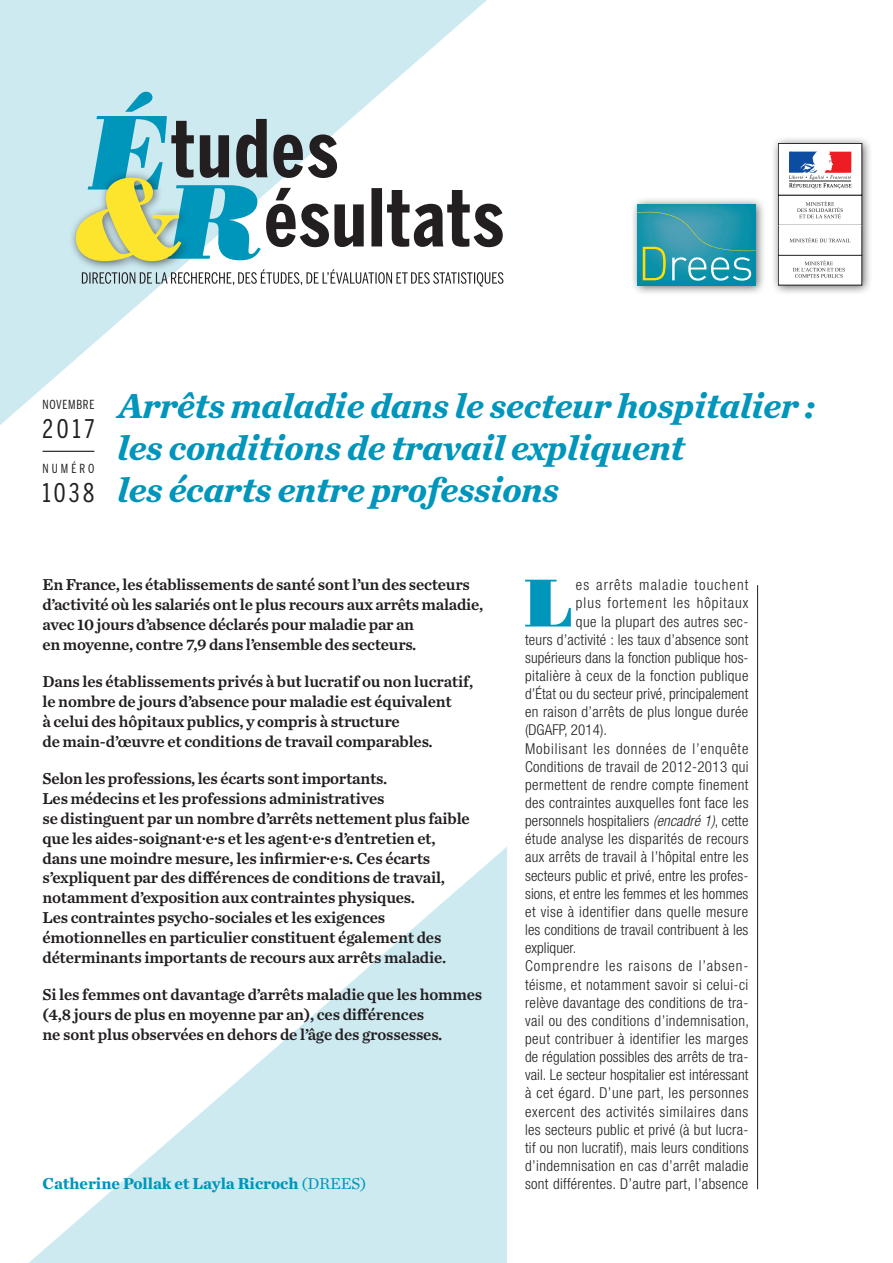
<style>
.page{position:relative;width:893px;height:1263px;background:#fff}
.page>*{position:absolute;margin:0;border:0;box-sizing:border-box;transform-origin:0 0}
.TXT_-_1er__-_lettrin{font:66.9px "Bodoni Poster S Si";color:#0095bb}
.TITRE_ER{font:italic 700 36px/42px "Chronicle Text G4";letter-spacing:-.005em;color:#0095bb}
.REF_-_20XX{font:25.5px "Benton Sans Comp";color:#231f20}
.REF_-_numéro{font:25.5px "Benton Sans Comp";color:#231f20}
.CHAPO_-_txt{font:16.5px/19.8px "Chronicle Text G4 Semi";letter-spacing:-.01em;color:#231f20}
.CHAPO_-_signature{font:700 16.5px "Chronicle Text G1";letter-spacing:-.005em;color:#0095bb}
.TXT{font:300 condensed 15px/18.1px "Helvetica Neue LT Std";letter-spacing:.02em;color:#231f20;text-align:justify}
.TXT_-_1er__-_lettrin-2{font:300 condensed 15px "Helvetica Neue LT Std";letter-spacing:.025em;color:#231f20}
.TXT_-_1er__-_lettrin-3{font:300 condensed 15px "Helvetica Neue LT Std";letter-spacing:.005em;color:#231f20}
.TXT_-_1er__-_lettrin-4{font:300 condensed 15px "Helvetica Neue LT Std";letter-spacing:.065em;color:#231f20}
.TXT_-_1er__-_lettrin-5{font:300 condensed 15px "Helvetica Neue LT Std";letter-spacing:.075em;color:#231f20}
.REF_-_mois_longs___n{font:12.45px "Benton Sans Comp";letter-spacing:.055em;color:#231f20}
.s1{font-style:italic}
.s2{font-weight:400}
</style>
<div class="page">
<svg style="left:0;top:0;width:504px;height:425px"></svg>
<svg style="left:29px;top:847px;width:478px;height:416px;fill:#cfebf2"></svg>
<svg style="left:82px;top:269px;width:421px;height:17px"></svg>
<div style="left:68px;top:170px;width:123px;height:102px;background:#231f20;opacity:.7"></div>
<svg style="left:76px;top:92px;width:427px;height:169px"></svg>
<div style="left:771px;top:136px;width:102px;height:160px;background:#231f20;opacity:.7"></div>
<div style="left:778px;top:195px;width:84px;height:30px;background:#fff"></div>
<div style="left:778px;top:195px;width:84px;height:30px;border:1px solid #231f20"></div>
<div style="left:778px;top:143px;width:84px;height:52px;background:#fff"></div>
<div style="left:778px;top:143px;width:84px;height:52px;border:1px solid #231f20"></div>
<svg style="left:789px;top:152px;width:62px;height:36px"></svg>
<svg style="left:797px;top:201px;width:46px;height:17px"></svg>
<div style="left:778px;top:255px;width:84px;height:30px;background:#fff"></div>
<div style="left:778px;top:225px;width:84px;height:30px;background:#fff"></div>
<div style="left:778px;top:225px;width:84px;height:31px;border:1px solid #231f20"></div>
<svg style="left:790px;top:238px;width:59px;height:4px"></svg>
<svg style="left:793px;top:260px;width:52px;height:18px"></svg>
<div style="left:630px;top:196px;width:136px;height:100px;background:#231f20;opacity:.7"></div>
<img style="left:638px;top:204px;width:118px;height:81px">
<svg style="left:638px;top:212px;width:118px;height:69px;background:#389fac"></svg>
<hr style="left:757px;top:585px;width:1px;height:604px;background:#231f20">
<hr style="left:43px;top:451px;width:51px;height:1px;background:#231f20">
<p class="REF_-_mois_longs___n" style="left:43px;top:398px;width:53px">NOVEMBRE</p>
<p class="REF_-_20XX" style="left:43px;top:414px;width:53px">2017</p>
<p class="REF_-_mois_longs___n" style="left:43px;top:461px;width:53px">NUMÉRO</p>
<p class="REF_-_numéro" style="left:43px;top:478px;width:53px">1038</p>
<p class="TITRE_ER" style="left:117px;top:383px;width:699px">Arrêts maladie dans le secteur hospitalier : les conditions de travail expliquent<br>les écarts entre professions</p>
<p class="CHAPO_-_txt" style="left:43px;top:574px;width:442px">En France, les établissements de santé sont l’un des secteurs d’activité où les salariés ont le plus recours aux arrêts maladie, avec 10 jours d’absence déclarés pour maladie par an<br>en moyenne, contre 7,9 dans l’ensemble des secteurs.</p>
<p class="CHAPO_-_txt" style="left:43px;top:671px;width:432px">Dans les établissements privés à but lucratif ou non lucratif, le nombre de jours d’absence pour maladie est équivalent<br>à celui des hôpitaux publics, y compris à structure<br>de main-d’œuvre et conditions de travail comparables.</p>
<p class="CHAPO_-_txt" style="left:43px;top:768px;width:429px">Selon les professions, les écarts sont importants.<br>Les médecins et les professions administratives<br>se distinguent par un nombre d’arrêts nettement plus faible que les aides-soignant·e·s et les agent·e·s d’entretien et, dans une moindre mesure, les infirmier·e·s. Ces écarts s’expliquent par des différences de conditions de travail, notamment d’exposition aux contraintes physiques.<br>Les contraintes psycho-sociales et les exigences émotionnelles en particulier constituent également des déterminants importants de recours aux arrêts maladie.</p>
<p class="CHAPO_-_txt" style="left:43px;top:984px;width:441px">Si les femmes ont davantage d’arrêts maladie que les hommes (4,8 jours de plus en moyenne par an), ces différences<br>ne sont plus observées en dehors de l’âge des grossesses.</p>
<p class="TXT_-_1er__-_lettrin" style="left:525px;top:562px;width:50px">L</p>
<p class="TXT_-_1er__-_lettrin-5" style="left:576px;top:576px;width:174px">es arrêts maladie touchent</p>
<p class="TXT_-_1er__-_lettrin-4" style="left:576px;top:594px;width:174px">plus fortement les hôpitaux</p>
<p class="TXT_-_1er__-_lettrin-2" style="left:576px;top:613px;width:174px">que la plupart des autres sec-</p>
<p class="TXT_-_1er__-_lettrin-2" style="left:525px;top:631px;width:225px">teurs d’activité : les taux d’absence sont</p>
<p class="TXT_-_1er__-_lettrin-3" style="left:525px;top:649px;width:225px">supérieurs dans la fonction publique hos-</p>
<p class="TXT_-_1er__-_lettrin-2" style="left:525px;top:667px;width:225px">pitalière à ceux de la fonction publique</p>
<p class="TXT_-_1er__-_lettrin-3" style="left:525px;top:685px;width:225px">d’État ou du secteur privé, principalement</p>
<p class="TXT_-_1er__-_lettrin-2" style="left:525px;top:703px;width:225px">en raison d’arrêts de plus longue durée</p>
<p class="TXT_-_1er__-_lettrin-3" style="left:525px;top:721px;width:83px">(DGAFP, 2014).</p>
<p class="TXT" style="left:525px;top:739px;width:225px">Mobilisant les données de l’enquête Conditions de travail de 2012-2013 qui permettent de rendre compte finement des contraintes auxquelles font face les personnels hospitaliers <span class="s1">(encadré 1)</span>, cette étude analyse les disparités de recours aux arrêts de travail à l’hôpital entre les secteurs public et privé, entre les profes&shy;sions, et entre les femmes et les hommes et vise à identifier dans quelle mesure les conditions de travail contribuent à les expliquer.</p>
<p class="TXT" style="left:525px;top:957px;width:225px">Comprendre les raisons de l’absen&shy;téisme, et notamment savoir si celui-ci relève davantage des conditions de tra&shy;vail ou des conditions d’indemnisation, peut contribuer à identifier les marges de régulation possibles des arrêts de tra&shy;vail. Le secteur hospitalier est intéressant à cet égard. D’une part, les personnes exercent des activités similaires dans les secteurs public et privé (à but lucra&shy;tif ou non lucratif), mais leurs conditions d’indemnisation en cas d’arrêt maladie</p>
<p class="CHAPO_-_signature" style="left:43px;top:1170px;width:325px">Catherine Pollak et Layla Ricroch <span class="s2">(DREES)</span></p>
<p class="TXT" style="left:525px;top:1175px;width:225px">sont différentes. D’autre part, l’absence</p>
</div>
